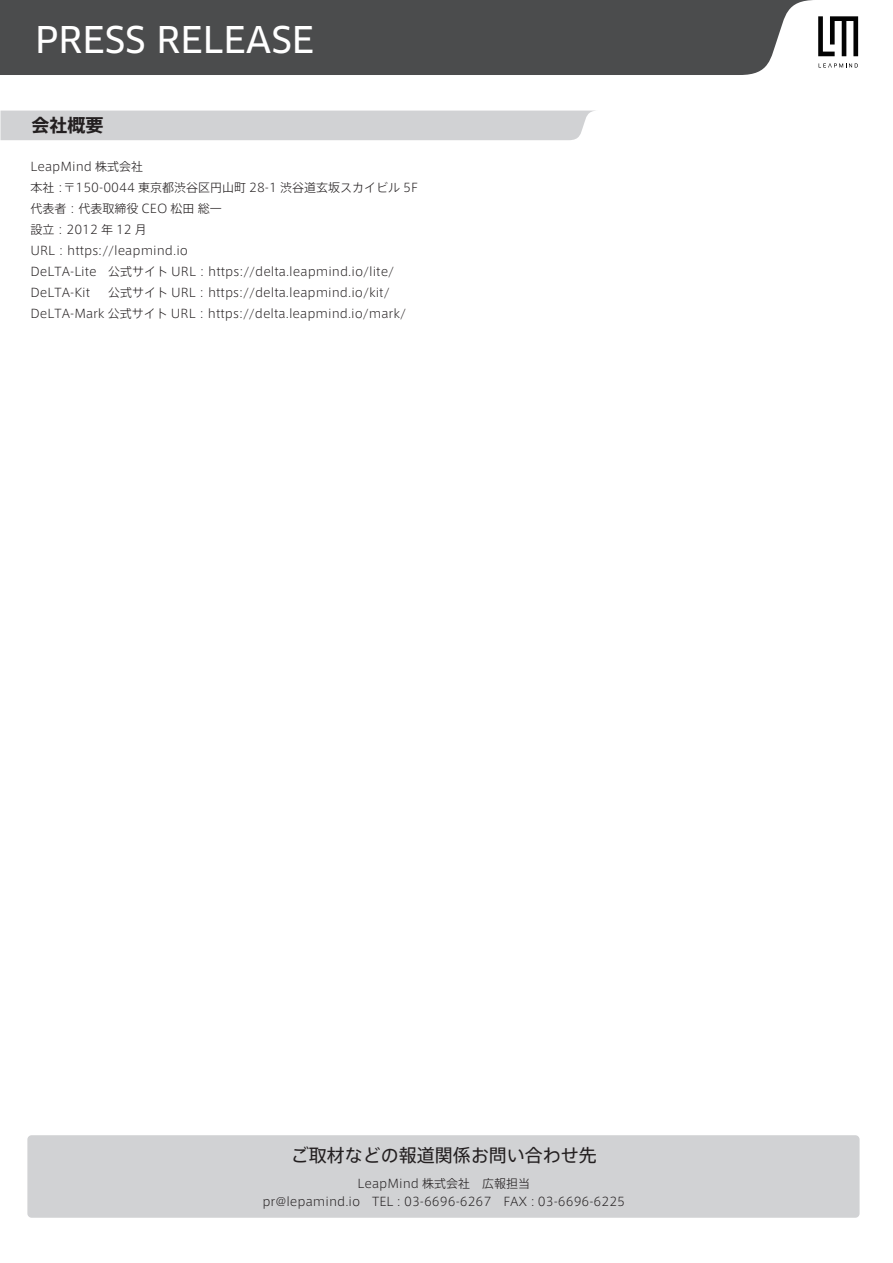
<style>
.page{position:relative;width:893px;height:1263px;background:#fff}
.page>*{position:absolute;margin:0;border:0;box-sizing:border-box;transform-origin:0 0}
.t1{font:36px "Clan Pro News";color:#fff}
.t2{font:18px "Axis Std";color:#231f20}
.t3{font:700 18px "Axis Std";color:#231f20}
.t4{font:300 12px/21px "Axis Std";color:#231f20}
</style>
<div class="page">
<div style="left:0;top:0;width:813px;height:75px;background:#4b4c4d"></div>
<svg style="left:818px;top:16px;width:40px;height:40px"></svg>
<svg style="left:819px;top:63px;width:39px;height:5px"></svg>
<div style="left:27px;top:1135px;width:833px;height:83px;background:#d1d2d4;border-radius:4px"></div>
<div style="left:1px;top:111px;width:592px;height:29px;background:#d1d2d4"></div>
<h1 class="t1" style="left:35px;top:18px;width:281px">PRESS RELEASE</h1>
<h2 class="t3" style="left:32px;top:111px;width:73px">会社概要</h2>
<p class="t4" style="left:30px;top:155px;width:389px">LeapMind 株式会社<br>本社：〒150-0044 東京都渋谷区円山町 28-1 渋谷道玄坂スカイビル 5F代表者：代表取締役 CEO 松田 総一<br>設立：2012 年 12 月<br>URL：https://leapmind.io<br>DeLTA-Lite 公式サイト URL： https://delta.leapmind.io/lite/<br>DeLTA-Kit</p>
<p class="t4" style="left:30px;top:281px;width:377px;text-indent:78px">公式サイト URL： https://delta.leapmind.io/kit/<br>DeLTA-Mark 公式サイト URL： https://delta.leapmind.io/mark/</p>
<h2 class="t2" style="left:291px;top:1141px;width:307px">ご取材などの報道関係お問い合わせ先</h2>
<p class="t4" style="left:262px;top:1173px;width:364px;line-height:18px;text-align:center">LeapMind 株式会社　広報担当<br>pr@lepamind.io　TEL : 03-6696-6267　FAX : 03-6696-6225</p>
</div>
